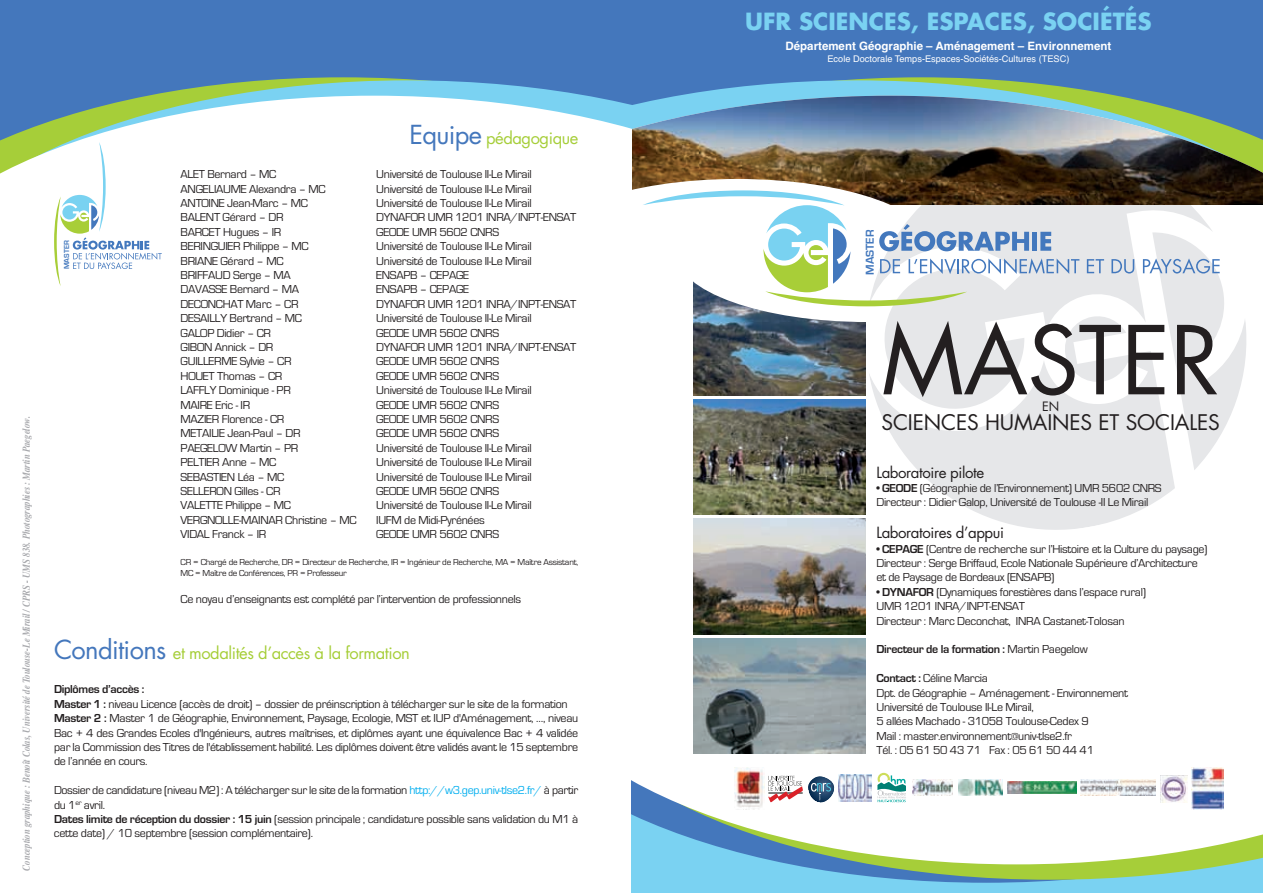
<style>
.page{position:relative;width:1263px;height:893px;background:#fff}
.page>*{position:absolute;margin:0;border:0;box-sizing:border-box;transform-origin:0 0}
.t1{font:92.1px "Futura";letter-spacing:-.005em;color:#231f20}
.t2{font:700 22.95px "Futura";color:#7ad2f2}
.t3{font:21px "Futura";letter-spacing:-.005em;color:#231f20}
.t4{font:16.5px "Futura";letter-spacing:-.025em;color:#a6ce39}
.t5{font:15px "Futura";letter-spacing:-.025em;color:#231f20}
.t6{font:12.6px "Futura";color:#231f20}
.t7{font:12px/14.4px "Eurostile";letter-spacing:-.025em;color:#231f20}
.t8{font:700 12px "Eurostile";letter-spacing:-.025em;color:#231f20}
.t9{font:700 11.7px "Eurostile";color:#4378bd}
.t10{font:700 11.55px "Helvetica";color:#fff}
.t11{font:italic 700 10.5px "Times";letter-spacing:-.01em;color:#a8a9ad;scale:.85 1}
.t12{font:9.15px "Helvetica";color:#fff}
.t13{font:9px/10.8px "Eurostile";letter-spacing:-.025em;color:#231f20}
.t14{font:700 7.5px "Eurostile";color:#4378bd}
.s1{font-size:25.5px;color:#4477bc}
.s2{font-weight:700}
.s3{color:#00aeef}
.s4{font-weight:400}
</style>
<div class="page">
<img style="left:693px;top:306px;width:173px;height:89px">
<div style="left:676px;top:186px;width:383px;height:136px;background:#fff;border-radius:50%"></div>
<svg style="left:881px;top:414px;width:294px;height:116px;fill:#e6e7e9"></svg>
<svg style="left:869px;top:204px;width:344px;height:210px;fill:#e6e7e9"></svg>
<div style="left:631px;top:753px;width:632px;height:140px;background:#7ad2f2"></div>
<svg style="left:911px;top:880px;width:150px;height:3px"></svg>
<svg style="left:789px;top:864px;width:442px;height:16px;fill:#a6ce39"></svg>
<svg style="left:631px;top:753px;width:632px;height:111px;background:#e1edeb"></svg>
<div style="left:631px;top:0;width:632px;height:162px;background:#4477bc"></div>
<svg style="left:847px;top:77px;width:149px;height:3px"></svg>
<svg style="left:677px;top:80px;width:441px;height:16px;fill:#7ad2f2"></svg>
<img style="left:631px;top:96px;width:632px;height:108px">
<img style="left:693px;top:399px;width:173px;height:116px">
<img style="left:693px;top:519px;width:173px;height:115px">
<img style="left:693px;top:639px;width:173px;height:115px">
<svg style="left:1087px;top:259px;width:17px;height:14px"></svg>
<svg style="left:1111px;top:259px;width:23px;height:15px"></svg>
<svg style="left:1143px;top:232px;width:103px;height:238px"></svg>
<svg style="left:631px;top:179px;width:448px;height:127px"></svg>
<div style="left:0;top:0;width:631px;height:162px;background:#4477bc"></div>
<svg style="left:269px;top:77px;width:149px;height:3px"></svg>
<svg style="left:147px;top:80px;width:441px;height:16px;fill:#7ad2f2"></svg>
<svg style="left:0;top:96px;width:631px;height:78px;fill:#fff"></svg>
<svg style="left:767px;top:773px;width:38px;height:30px"></svg>
<div style="left:807px;top:773px;width:28px;height:30px;background:#fff"></div>
<svg style="left:768px;top:776px;width:66px;height:27px;background:#b1abb5"></svg>
<img style="left:734px;top:767px;width:30px;height:43px">
<svg style="left:838px;top:773px;width:34px;height:30px"></svg>
<img style="left:839px;top:775px;width:32px;height:27px">
<svg style="left:911px;top:778px;width:43px;height:18px"></svg>
<img style="left:912px;top:780px;width:41px;height:16px">
<img style="left:1007px;top:782px;width:69px;height:11px">
<svg style="left:957px;top:779px;width:47px;height:17px"></svg>
<img style="left:958px;top:780px;width:45px;height:15px">
<img style="left:1160px;top:775px;width:27px;height:28px">
<svg style="left:1080px;top:779px;width:76px;height:17px"></svg>
<img style="left:1080px;top:779px;width:75px;height:16px">
<img style="left:1191px;top:767px;width:32px;height:42px">
<svg style="left:54px;top:142px;width:108px;height:144px"></svg>
<svg style="left:876px;top:773px;width:31px;height:29px"></svg>
<p class="t11" style="left:22px;top:870px;width:536px;rotate:-90deg">Conception graphique : Benoît Colas, Université de Toulouse-Le Mirail / CPRS - UMS 838. Photographies : Martin Paegelow.</p>
<p class="t14" style="left:63px;top:269px;width:30px;rotate:-90deg">MASTER</p>
<h3 class="t4" style="left:409px;top:130px;width:170px"><span class="s1">Equipe</span> pédagogique</h3>
<p class="t7" style="left:181px;top:167px;width:97px">ALET Bernard – MC</p>
<p class="t7" style="left:376px;top:167px;width:157px">Université de Toulouse II-Le Mirail</p>
<p class="t7" style="left:181px;top:181px;width:147px">ANGELIAUME Alexandra – MC</p>
<p class="t7" style="left:376px;top:181px;width:157px">Université de Toulouse II-Le Mirail</p>
<p class="t7" style="left:181px;top:196px;width:129px">ANTOINE Jean-Marc – MC</p>
<p class="t7" style="left:376px;top:196px;width:157px">Université de Toulouse II-Le Mirail</p>
<p class="t7" style="left:181px;top:210px;width:104px">BALENT Gérard – DR</p>
<p class="t7" style="left:376px;top:210px;width:202px">DYNAFOR UMR 1201 INRA/INPT-ENSAT</p>
<p class="t7" style="left:181px;top:224px;width:102px">BARCET Hugues – IR</p>
<p class="t7" style="left:376px;top:224px;width:124px">GEODE UMR 5602 CNRS</p>
<p class="t7" style="left:181px;top:239px;width:130px">BERINGUIER Philippe – MC</p>
<p class="t7" style="left:376px;top:239px;width:157px">Université de Toulouse II-Le Mirail</p>
<p class="t7" style="left:181px;top:253px;width:104px">BRIANE Gérard – MC</p>
<p class="t7" style="left:376px;top:253px;width:157px">Université de Toulouse II-Le Mirail</p>
<p class="t7" style="left:181px;top:268px;width:112px">BRIFFAUD Serge – MA</p>
<p class="t7" style="left:376px;top:268px;width:94px">ENSAPB – CEPAGE</p>
<p class="t7" style="left:181px;top:282px;width:120px">DAVASSE Bernard – MA</p>
<p class="t7" style="left:376px;top:282px;width:94px">ENSAPB – CEPAGE</p>
<p class="t7" style="left:181px;top:296px;width:119px">DECONCHAT Marc – CR</p>
<p class="t7" style="left:376px;top:296px;width:202px">DYNAFOR UMR 1201 INRA/INPT-ENSAT</p>
<p class="t7" style="left:181px;top:311px;width:123px">DESAILLY Bertrand – MC</p>
<p class="t7" style="left:376px;top:311px;width:157px">Université de Toulouse II-Le Mirail</p>
<p class="t7" style="left:181px;top:325px;width:92px">GALOP Didier – CR</p>
<p class="t7" style="left:376px;top:325px;width:124px">GEODE UMR 5602 CNRS</p>
<p class="t7" style="left:181px;top:340px;width:94px">GIBON Annick – DR</p>
<p class="t7" style="left:376px;top:340px;width:202px">DYNAFOR UMR 1201 INRA/INPT-ENSAT</p>
<p class="t7" style="left:181px;top:354px;width:112px">GUILLERME Sylvie – CR</p>
<p class="t7" style="left:376px;top:354px;width:124px">GEODE UMR 5602 CNRS</p>
<p class="t7" style="left:181px;top:368px;width:103px">HOUET Thomas – CR</p>
<p class="t7" style="left:376px;top:368px;width:124px">GEODE UMR 5602 CNRS</p>
<p class="t7" style="left:181px;top:383px;width:112px">LAFFLY Dominique - PR</p>
<p class="t7" style="left:376px;top:383px;width:157px">Université de Toulouse II-Le Mirail</p>
<p class="t7" style="left:181px;top:397px;width:71px">MAIRE Eric - IR</p>
<p class="t7" style="left:376px;top:397px;width:124px">GEODE UMR 5602 CNRS</p>
<p class="t7" style="left:181px;top:412px;width:105px">MAZIER Florence - CR</p>
<p class="t7" style="left:376px;top:412px;width:124px">GEODE UMR 5602 CNRS</p>
<p class="t7" style="left:181px;top:426px;width:121px">METAILIE Jean-Paul – DR</p>
<p class="t7" style="left:376px;top:426px;width:124px">GEODE UMR 5602 CNRS</p>
<p class="t7" style="left:181px;top:440px;width:119px">PAEGELOW Martin – PR</p>
<p class="t7" style="left:376px;top:440px;width:157px">Université de Toulouse II-Le Mirail</p>
<p class="t7" style="left:181px;top:455px;width:97px">PELTIER Anne – MC</p>
<p class="t7" style="left:376px;top:455px;width:157px">Université de Toulouse II-Le Mirail</p>
<p class="t7" style="left:181px;top:469px;width:105px">SEBASTIEN Léa – MC</p>
<p class="t7" style="left:376px;top:469px;width:157px">Université de Toulouse II-Le Mirail</p>
<p class="t7" style="left:181px;top:484px;width:101px">SELLERON Gilles - CR</p>
<p class="t7" style="left:376px;top:484px;width:124px">GEODE UMR 5602 CNRS</p>
<p class="t7" style="left:181px;top:498px;width:112px">VALETTE Philippe – MC</p>
<p class="t7" style="left:376px;top:498px;width:157px">Université de Toulouse II-Le Mirail</p>
<p class="t7" style="left:181px;top:512px;width:177px">VERGNOLLE-MAINAR Christine – MC</p>
<p class="t7" style="left:376px;top:512px;width:110px">IUFM de Midi-Pyrénées</p>
<p class="t7" style="left:181px;top:527px;width:87px">VIDAL Franck – IR</p>
<p class="t7" style="left:376px;top:527px;width:124px">GEODE UMR 5602 CNRS</p>
<p class="t13" style="left:181px;top:556px;width:399px">CR = Chargé de Recherche, DR = Directeur de Recherche, IR = Ingénieur de Recherche, MA = Maître Assistant,<br>MC = Maître de Conférences, PR = Professeur</p>
<p class="t7" style="left:181px;top:592px;width:342px">Ce noyau d’enseignants est complété par l’intervention de professionnels</p>
<h3 class="t4" style="left:54px;top:645px;width:357px"><span class="s1">Conditions</span> et modalités d’accès à la formation</h3>
<p class="t7" style="left:54px;top:682px;width:526px"><span class="s2">Diplômes d’accès :<br>Master 1 :</span> niveau Licence (accès de droit) – dossier de préinscription à télécharger sur le site de la formation <span class="s2">Master 2 :</span> Master 1 de Géographie, Environnement, Paysage, Ecologie, MST et IUP d'Aménagement, …, niveau Bac + 4 des Grandes Ecoles d'Ingénieurs, autres maîtrises, et diplômes ayant une équivalence Bac + 4 validée par la Commission des Titres de l'établissement habilité. Les diplômes doivent être validés avant le 15 septembre de l’année en cours.</p>
<p class="t7" style="left:54px;top:783px;width:526px">Dossier de candidature (niveau M2) : A télécharger sur le site de la formation <span class="s3">http://w3.gep.univ-tlse2.fr/</span> à partir du 1<sup>er</sup> avril.<br><span class="s2">Dates limite de réception du dossier : 15 juin</span> (session principale ; candidature possible sans validation du M1 à cette date) / 10 septembre (session complémentaire).</p>
<h2 class="t2" style="left:745px;top:11px;width:408px">UFR SCIENCES, ESPACES, SOCIÉTÉS</h2>
<p class="t10" style="left:785px;top:40px;width:327px">Département Géographie – Aménagement – Environnement</p>
<p class="t12" style="left:827px;top:54px;width:243px">Ecole Doctorale Temps-Espaces-Sociétés-Cultures (TESC)</p>
<p class="t9" style="left:864px;top:275px;width:47px;rotate:-90deg">MASTER</p>
<h1 class="t1" style="left:881px;top:318px;width:340px">MASTER</h1>
<p class="t6" style="left:1042px;top:401px;width:19px">EN</p>
<h3 class="t3" style="left:881px;top:413px;width:340px">SCIENCES HUMAINES ET SOCIALES</h3>
<p class="t5" style="left:876px;top:465px;width:109px">Laboratoire pilote</p>
<p class="t7" style="left:876px;top:481px;width:287px"><span class="s2">• GEODE</span> (Géographie de l’Environnement) UMR 5602 CNRS<br>Directeur : Didier Galop, Université de Toulouse -II Le Mirail</p>
<p class="t5" style="left:876px;top:526px;width:129px">Laboratoires d’appui</p>
<p class="t7" style="left:876px;top:541px;width:333px"><span class="s2">• CEPAGE</span> (Centre de recherche sur l’Histoire et la Culture du paysage)<br>Directeur : Serge Briffaud, Ecole Nationale Supérieure d’Architecture et de Paysage de Bordeaux (ENSAPB)</p>
<p class="t7" style="left:876px;top:584px;width:271px"><span class="s2">• DYNAFOR</span> (Dynamiques forestières dans l’espace rural)<br>UMR 1201 INRA/INPT-ENSAT<br>Directeur : Marc Deconchat, INRA Castanet-Tolosan</p>
<p class="t8" style="left:876px;top:642px;width:213px">Directeur de la formation : <span class="s4">Martin Paegelow</span></p>
<p class="t7" style="left:876px;top:671px;width:253px"><span class="s2">Contact :</span> Céline Marcia<br>Dpt. de Géographie – Aménagement - Environnement Université de Toulouse II-Le Mirail,<br>5 allées Machado - 31058 Toulouse-Cedex 9<br>Mail : master.environnement@univ-tlse2.fr<br>Tél. : 05 61 50 43 71 Fax : 05 61 50 44 41</p>
</div>
